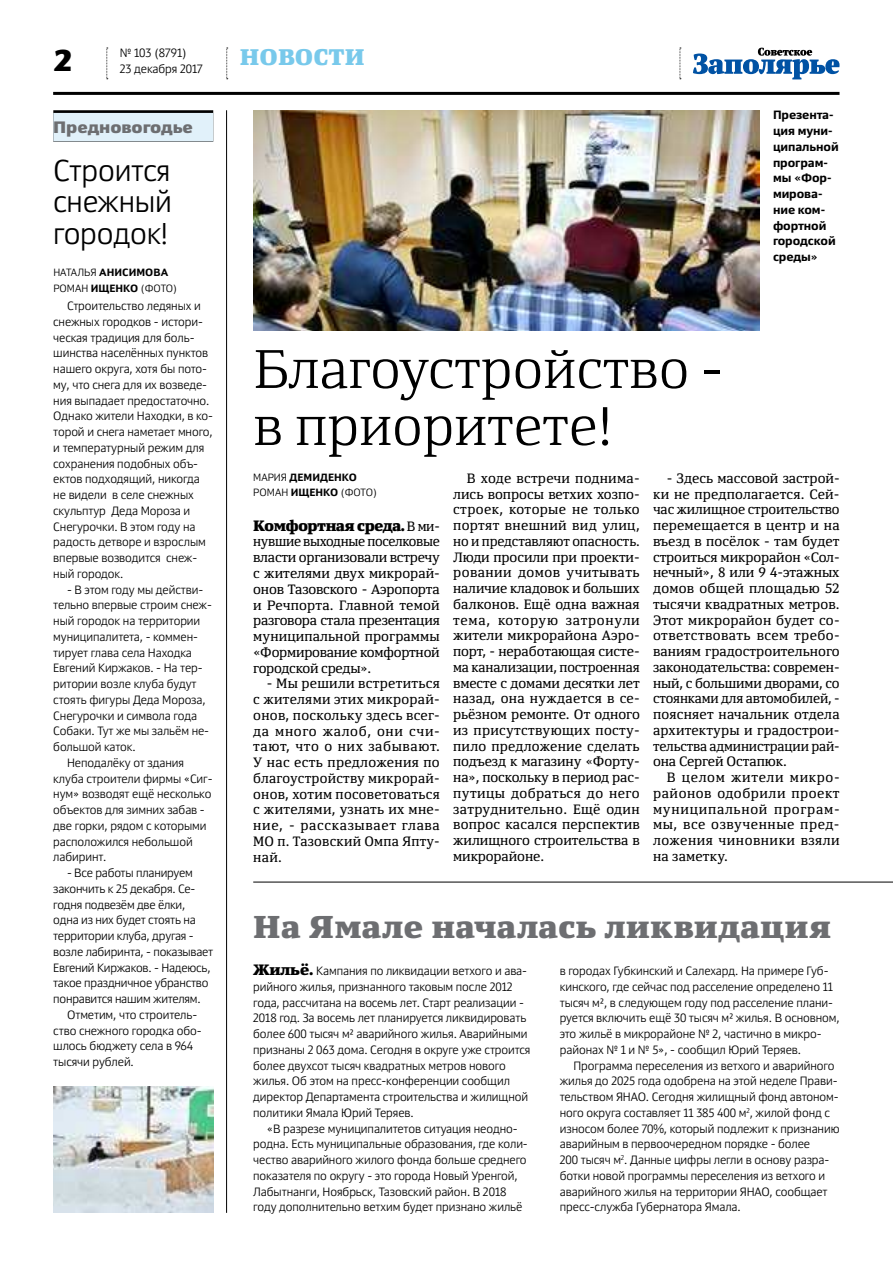
<style>
.page{position:relative;width:893px;height:1263px;background:#fff}
.page>*{position:absolute;margin:0;border:0;box-sizing:border-box;transform-origin:0 0}
.t1{font:300 54px/57px "Yefimov Serif";letter-spacing:-.005em;color:#000}
.t2{font:900 31.5px "Yefimov Serif";letter-spacing:.025em;color:#6d6e71}
.t3{font:300 30px/31.5px "Yefimov Sans";letter-spacing:-.005em;color:#000;text-align:justify}
.t4{font:900 30px "Yefimov Sans";color:#000}
.t5{font:900 22.5px "Yefimov Serif";letter-spacing:.005em;color:#78c9eb}
.t6{font:900 16.5px "Yefimov Sans";letter-spacing:-.005em;color:#6d6e71}
.t7{font:900 15px "Yefimov Serif";letter-spacing:-.02em;color:#000}
.t8{font:13.5px/15.8px "Yefimov Serif";letter-spacing:.005em;color:#000;text-align:justify}
.t9{font:300 12px/15.8px "Yefimov Sans";letter-spacing:-.005em;color:#000}
.t10{font:700 12px/15.8px "Yefimov Sans";letter-spacing:-.005em;color:#000}
.t11{font:300 10.5px/15.8px "Yefimov Sans";letter-spacing:.005em;color:#000}
.s1{font-weight:700}
.s2{font-weight:400;font-size:13.5px}
.s3{font-family:"Yefimov Serif";font-weight:900;font-size:15px}
</style>
<div class="page">
<svg style="left:106px;top:48px;width:2px;height:31px"></svg>
<svg style="left:679px;top:48px;width:2px;height:31px"></svg>
<svg style="left:226px;top:48px;width:2px;height:31px"></svg>
<hr style="left:53px;top:92px;width:786px;height:3px;background:#000">
<svg style="left:693px;top:48px;width:146px;height:31px"></svg>
<hr style="left:253px;top:882px;width:640px;height:1px;background:#000">
<hr style="left:226px;top:110px;width:1px;height:1103px;background:#000">
<div style="left:53px;top:110px;width:160px;height:32px;background:#080909"></div>
<div style="left:53px;top:113px;width:160px;height:28px;background:#e1f1fa"></div>
<img style="left:253px;top:110px;width:507px;height:221px">
<img style="left:53px;top:1087px;width:160px;height:126px">
<h3 class="t4" style="left:53px;top:48px;width:21px">2</h3>
<p class="t9" style="left:120px;top:45px;width:84px">№ 103 (8791)<br>23 декабря 2017</p>
<h3 class="t5" style="left:240px;top:45px;width:126px">НОВОСТИ</h3>
<h3 class="t6" style="left:53px;top:121px;width:141px">Предновогодье</h3>
<h3 class="t3" style="left:53px;top:155px;width:120px">Строится снежный городок!</h3>
<p class="t10" style="left:773px;top:107px;width:67px">Презента&shy;ция муни&shy;ципальной програм&shy;мы «Фор&shy;мирова&shy;ние ком&shy;фортной городской среды»</p>
<p class="t11" style="left:53px;top:265px;width:125px">НАТАЛЬЯ <span class="s1">АНИСИМОВА<br></span>РОМАН <span class="s1">ИЩЕНКО</span> (ФОТО)</p>
<p class="t9" style="left:53px;top:298px;width:161px;text-indent:14px">Строительство ледяных и снежных городков - истори&shy;ческая традиция для боль&shy;шинства населённых пунктов нашего округа, хотя бы пото&shy;му, что снега для их возведе&shy;ния выпадает предостаточно.<br>Однако жители Находки, в ко&shy;торой и снега наметает много, и температурный режим для сохранения подобных объ&shy;ектов подходящий, никогда не видели в селе снежных скульптур Деда Мороза и<br>Снегурочки. В этом году на радость детворе и взрослым впервые возводится снеж&shy;ный городок.</p>
<p class="t9" style="left:67px;top:582px;width:138px">- В этом году мы действи-</p>
<p class="t9" style="left:53px;top:598px;width:160px">тельно впервые строим снеж-</p>
<p class="t9" style="left:53px;top:613px;width:148px">ный городок на территории</p>
<p class="t9" style="left:53px;top:629px;width:146px">муниципалитета, - коммен-</p>
<p class="t9" style="left:53px;top:645px;width:140px">тирует глава села Находка</p>
<p class="t9" style="left:53px;top:661px;width:151px">Евгений Киржаков. - На тер-</p>
<p class="t9" style="left:53px;top:676px;width:145px">ритории возле клуба будут</p>
<p class="t9" style="left:53px;top:692px;width:154px">стоять фигуры Деда Мороза,</p>
<p class="t9" style="left:53px;top:708px;width:145px">Снегурочки и символа года</p>
<p class="t9" style="left:53px;top:724px;width:157px">Собаки. Тут же мы зальём не-</p>
<p class="t9" style="left:53px;top:739px;width:84px">большой каток.</p>
<p class="t9" style="left:67px;top:755px;width:119px">Неподалёку от здания</p>
<p class="t9" style="left:53px;top:771px;width:161px">клуба строители фирмы «Сиг-</p>
<p class="t9" style="left:53px;top:787px;width:160px">нум» возводят ещё несколько</p>
<p class="t9" style="left:53px;top:802px;width:153px">объектов для зимних забав -</p>
<p class="t9" style="left:53px;top:818px;width:155px">две горки, рядом с которыми</p>
<p class="t9" style="left:53px;top:834px;width:141px">расположился небольшой</p>
<p class="t9" style="left:53px;top:850px;width:55px">лабиринт.</p>
<p class="t9" style="left:53px;top:865px;width:161px;text-indent:14px">- Все работы планируем закончить к 25 декабря. Се&shy;годня подвезём две ёлки, одна из них будет стоять на территории клуба, другая - возле лабиринта, - показывает<br>Евгений Киржаков. - Надеюсь, такое праздничное убранство понравится нашим жителям.</p>
<p class="t9" style="left:53px;top:1007px;width:150px;text-indent:14px">Отметим, что строитель&shy;ство снежного городка обо&shy;шлось бюджету села в 964 тысячи рублей.</p>
<h1 class="t1" style="left:253px;top:345px;width:471px">Благоустройство - в приоритете!</h1>
<p class="t8" style="left:453px;top:471px;width:188px;text-indent:14px">В ходе встречи поднима&shy;лись вопросы ветхих хозпо&shy;строек, которые не только портят внешний вид улиц, но и представляют опасность.<br>Люди просили при проекти&shy;ровании домов учитывать наличие кладовок и больших балконов. Ещё одна важная тема, которую затронули жители микрорайона Аэро&shy;порт, - неработающая систе&shy;ма канализации, построенная вместе с домами десятки лет назад, она нуждается в се&shy;рьёзном ремонте. От одного из присутствующих посту&shy;пило предложение сделать подъезд к магазину «Форту&shy;на», поскольку в период рас&shy;путицы добраться до него затруднительно. Ещё один вопрос касался перспектив жилищного строительства в микрорайоне.</p>
<p class="t8" style="left:653px;top:471px;width:188px;text-indent:14px">- Здесь массовой застрой&shy;ки не предполагается. Сей&shy;час жилищное строительство перемещается в центр и на въезд в посёлок - там будет строиться микрорайон «Сол&shy;нечный», 8 или 9 4-этажных домов общей площадью 52 тысячи квадратных метров.<br>Этот микрорайон будет со&shy;ответствовать всем требо&shy;ваниям градостроительного законодательства: современ&shy;ный, с большими дворами, со стоянками для автомобилей, - поясняет начальник отдела архитектуры и градострои&shy;тельства администрации рай&shy;она Сергей Остапюк.</p>
<p class="t11" style="left:253px;top:469px;width:125px">МАРИЯ <span class="s1">ДЕМИДЕНКО<br></span>РОМАН <span class="s1">ИЩЕНКО</span> (ФОТО)</p>
<p class="t7" style="left:253px;top:517px;width:188px">Комфортная среда. <span class="s2">В ми-</span></p>
<p class="t8" style="left:253px;top:535px;width:188px">нувшие выходные поселковые власти организовали встречу с жителями двух микрорай&shy;онов Тазовского - Аэропорта и Речпорта. Главной темой разговора стала презентация муниципальной программы «Формирование комфортной городской среды».</p>
<p class="t8" style="left:253px;top:677px;width:188px;text-indent:14px">- Мы решили встретиться с жителями этих микрорай&shy;онов, поскольку здесь всег&shy;да много жалоб, они счи&shy;тают, что о них забывают.<br>У нас есть предложения по благоустройству микрорай&shy;онов, хотим посоветоваться с жителями, узнать их мне&shy;ние, - рассказывает глава МО п. Тазовский Омпа Япту&shy;най.</p>
<p class="t8" style="left:653px;top:771px;width:188px;text-indent:14px">В целом жители микро&shy;районов одобрили проект муниципальной програм&shy;мы, все озвученные пред&shy;ложения чиновники взяли на заметку.</p>
<h2 class="t2" style="left:253px;top:910px;width:579px">На Ямале началась ликвидация</h2>
<p class="t9" style="left:560px;top:963px;width:281px">в городах Губкинский и Салехард. На примере Губ&shy;кинского, где сейчас под расселение определено 11 тысяч м², в следующем году под расселение плани&shy;руется включить ещё 30 тысяч м² жилья. В основном, это жильё в микрорайоне № 2, частично в микро&shy;районах № 1 и № 5», - сообщил Юрий Теряев.</p>
<p class="t9" style="left:560px;top:1058px;width:281px;text-indent:14px">Программа переселения из ветхого и аварийного жилья до 2025 года одобрена на этой неделе Прави&shy;тельством ЯНАО. Сегодня жилищный фонд автоном&shy;ного округа составляет 11 385 400 м<sup>2</sup>, жилой фонд с износом более 70%, который подлежит к признанию аварийным в первоочередном порядке - более<br>200 тысяч м<sup>2</sup>. Данные цифры легли в основу разра&shy;ботки новой программы переселения из ветхого и аварийного жилья на территории ЯНАО, сообщает пресс-служба Губернатора Ямала.</p>
<p class="t9" style="left:253px;top:963px;width:279px"><span class="s3">Жильё.</span> Кампания по ликвидации ветхого и ава&shy;рийного жилья, признанного таковым после 2012 года, рассчитана на восемь лет. Старт реализации - 2018 год. За восемь лет планируется ликвидировать более 600 тысяч м² аварийного жилья. Аварийными признаны 2 063 дома. Сегодня в округе уже строится более двухсот тысяч квадратных метров нового жилья. Об этом на пресс-конференции сообщил директор Департамента строительства и жилищной политики Ямала Юрий Теряев.</p>
<p class="t9" style="left:253px;top:1121px;width:276px;text-indent:14px">«В разрезе муниципалитетов ситуация неодно&shy;родна. Есть муниципальные образования, где коли&shy;чество аварийного жилого фонда больше среднего показателя по округу - это города Новый Уренгой, Лабытнанги, Ноябрьск, Тазовский район. В 2018 году дополнительно ветхим будет признано жильё</p>
</div>
